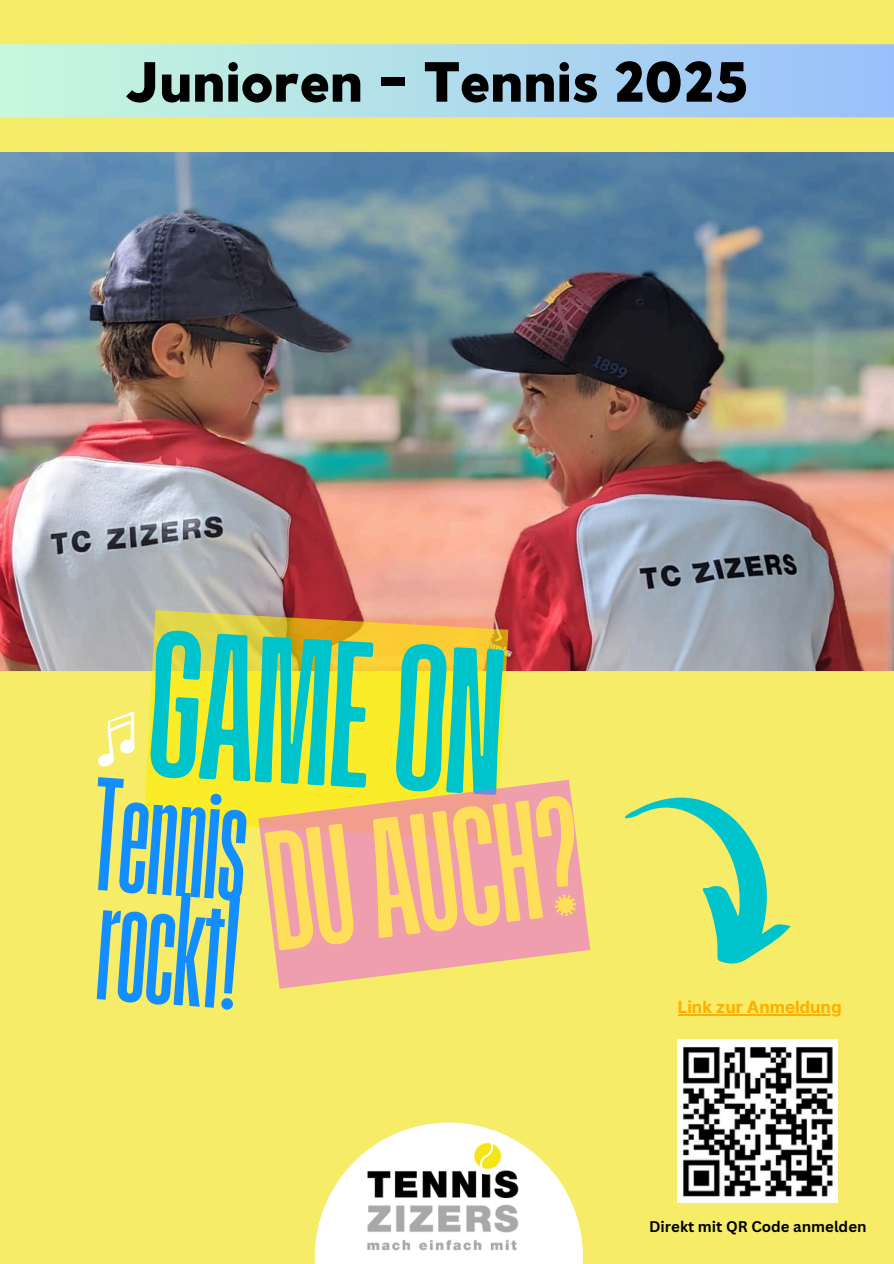
<style>
.page{position:relative;width:894px;height:1264px;background:#fff}
.page>*{position:absolute;margin:0;border:0;box-sizing:border-box;transform-origin:0 0}
.t1{font:219.75px "Paalalabas Display Condens BETA";color:#00c4cc}
.t2{font:179.1px "Paalalabas Display Condens BETA";color:#ffde59}
.t3{font:137.1px "Placard Next Comp";color:#138eff}
.t4{font:56.55px "MADE Good Time Grotesk";color:#000}
.t5{font:700 16.65px "Inter";color:#ffaf00}
.t6{font:700 15px "Canva Sans";color:#000}
</style>
<div class="page">
<div style="left:0;top:459px;width:893px;height:804px;background:#f6ec67"></div>
<div style="left:0;top:0;width:893px;height:471px;background:#f6ec67"></div>
<img style="left:0;top:152px;width:893px;height:519px">
<svg style="left:315px;top:1156px;width:267px;height:107px;fill:#fff"></svg>
<img style="left:349px;top:1122px;width:189px;height:141px">
<svg style="left:0;top:44px;width:893px;height:73px;background:#b0dcea"></svg>
<svg style="left:144px;top:610px;width:364px;height:218px;background:#f2dc33"></svg>
<svg style="left:258px;top:779px;width:330px;height:209px;background:#f1af95"></svg>
<svg style="left:98px;top:711px;width:37px;height:56px"></svg>
<img style="left:677px;top:1039px;width:160px;height:163px">
<hr style="left:677px;top:1014px;width:164px;height:1px;background:#ffaf00">
<svg style="left:588px;top:797px;width:203px;height:167px"></svg>
<p class="t4" style="left:125px;top:46px;width:624px">Junioren - Tennis 2025</p>
<p class="t1" style="left:153px;top:609px;width:359px;rotate:3deg">Gameon</p>
<h1 class="t2" style="left:258px;top:815px;width:318px;rotate:-7deg">Duauch?</h1>
<h3 class="t3" style="left:99px;top:738px;width:156px;rotate:4deg">Tennis</h3>
<h2 class="t3" style="left:105px;top:848px;width:142px;rotate:4deg">rockt!</h2>
<p class="t5" style="left:677px;top:997px;width:165px">Link zur Anmeldung</p>
<p class="t6" style="left:649px;top:1215px;width:219px">Direkt mit QR Code anmelden</p>
</div>
